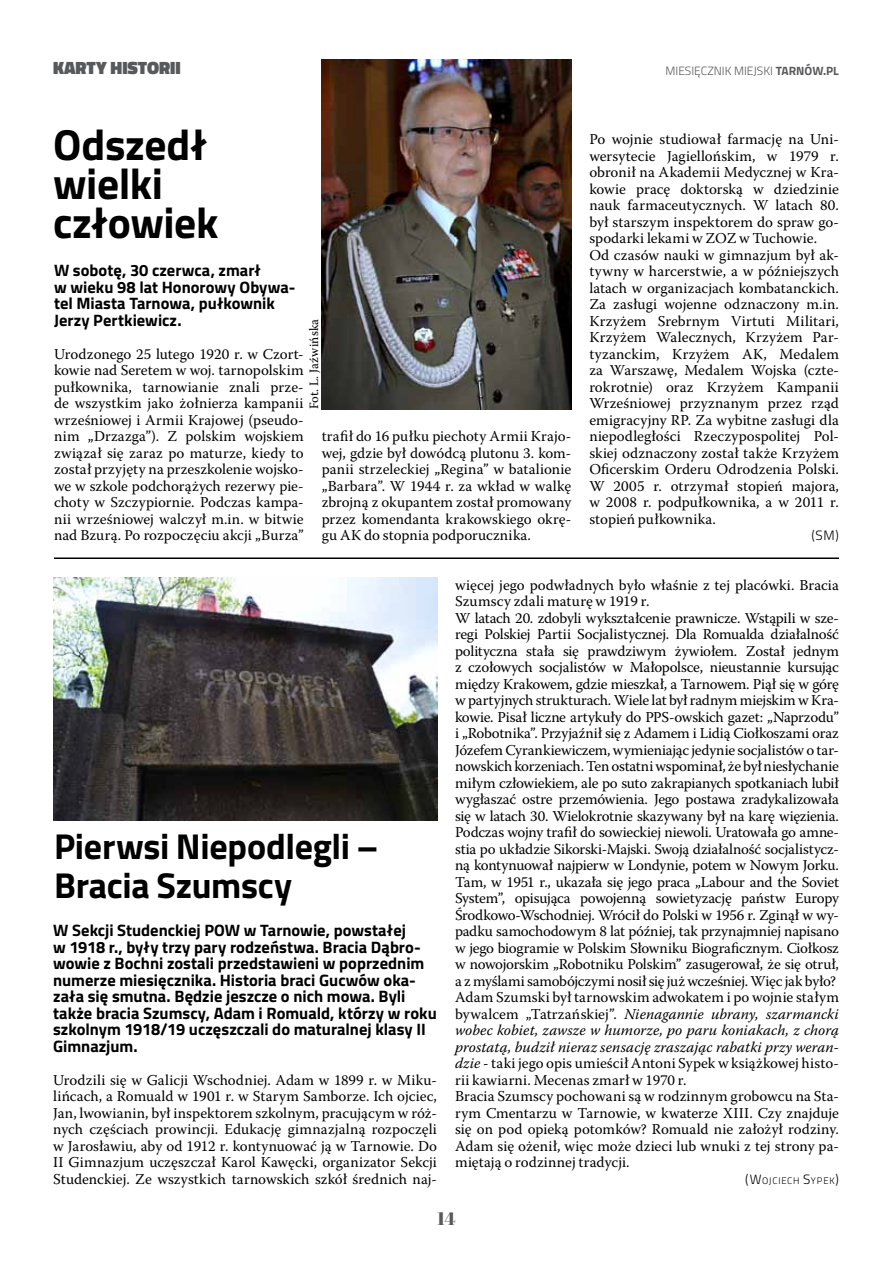
<style>
.page{position:relative;width:893px;height:1263px;background:#fff}
.page>*{position:absolute;margin:0;border:0;box-sizing:border-box;transform-origin:0 0}
.t1{font:700 43.5px/39px "Titillium";letter-spacing:-.01em;color:#000}
.t2{font:700 36px/39px "Titillium";letter-spacing:-.005em;color:#000}
.t3{font:900 18px "Titillium";color:#58595b}
.t4{font:18px "Abril Fatface";color:#58595b}
.t5{font:700 16.5px/16.5px "Titillium";color:#000}
.t6{font:15px/16.5px "Warnock Pro";letter-spacing:-.005em;color:#000;text-align:justify}
.t7{font:300 13.5px "Titillium";color:#000}
.t8{font:12.75px "Warnock Pro";letter-spacing:.015em;color:#000}
.t9{font:300 12px "Titillium";color:#58595b}
.t10{font:300 9.45px "Titillium";letter-spacing:.085em;color:#000}
.s1{font-weight:700}
.s2{font-style:italic}
.s3{font-size:13.5px}
</style>
<div class="page">
<img style="left:53px;top:578px;width:384px;height:243px">
<img style="left:322px;top:59px;width:249px;height:350px">
<hr style="left:54px;top:557px;width:785px;height:2px;background:#000">
<p class="t3" style="left:53px;top:55px;width:129px">KARTY HISTORII</p>
<p class="t9" style="left:665px;top:62px;width:175px">MIESIĘCZNIK MIEJSKI <span class="s1">TARNÓW.PL</span></p>
<h1 class="t1" style="left:53px;top:123px;width:167px">Odszedł wielki człowiek</h1>
<p class="t6" style="left:589px;top:131px;width:251px;text-align:left">Po wojnie studiował farmację na Uni&shy;wersytecie Jagiellońskim, w 1979 r. obronił na Akademii Medycznej w Kra&shy;kowie pracę doktorską w dziedzinie nauk farmaceutycznych. W latach 80. był starszym inspektorem do spraw go&shy;spodarki lekami w ZOZ w Tuchowie.<br>Od czasów nauki w gimnazjum był ak&shy;tywny w harcerstwie, a w późniejszych latach w organizacjach kombatanckich.<br>Za zasługi wojenne odznaczony m.in.<br>Krzyżem Srebrnym Virtuti Militari, Krzyżem Walecznych, Krzyżem Par&shy;tyzanckim, Krzyżem AK, Medalem za Warszawę, Medalem Wojska (czte&shy;rokrotnie) oraz Krzyżem Kampanii Wrześniowej przyznanym przez rząd emigracyjny RP. Za wybitne zasługi dla niepodległości Rzeczypospolitej Pol&shy;skiej odznaczony został także Krzyżem Oficerskim Orderu Odrodzenia Polski.<br>W 2005 r. otrzymał stopień majora, w 2008 r. podpułkownika, a w 2011 r. stopień pułkownika.</p>
<p class="t7" style="left:811px;top:526px;width:29px">(SM)</p>
<p class="t6" style="left:455px;top:576px;width:385px;text-align:left">więcej jego podwładnych było właśnie z tej placówki. Bracia Szumscy zdali maturę w 1919 r.<br>W latach 20. zdobyli wykształcenie prawnicze. Wstąpili w sze&shy;regi Polskiej Partii Socjalistycznej. Dla Romualda działalność polityczna stała się prawdziwym żywiołem. Został jednym z czołowych socjalistów w Małopolsce, nieustannie kursując między Krakowem, gdzie mieszkał, a Tarnowem. Piął się w górę w partyjnych strukturach. Wiele lat był radnym miejskim w Kra&shy;kowie. Pisał liczne artykuły do PPS-owskich gazet: „Naprzodu” i „Robotnika”. Przyjaźnił się z Adamem i Lidią Ciołkoszami oraz Józefem Cyrankiewiczem, wymieniając jedynie socjalistów o tar&shy;nowskich korzeniach. Ten ostatni wspominał, że był niesłychanie miłym człowiekiem, ale po suto zakrapianych spotkaniach lubił wygłaszać ostre przemówienia. Jego postawa zradykalizowała się w latach 30. Wielokrotnie skazywany był na karę więzienia.<br>Podczas wojny trafił do sowieckiej niewoli. Uratowała go amne&shy;stia po układzie Sikorski-Majski. Swoją działalność socjalistycz&shy;ną kontynuował najpierw w Londynie, potem w Nowym Jorku.<br>Tam, w 1951 r., ukazała się jego praca „Labour and the Soviet System”, opisująca powojenną sowietyzację państw Europy Środkowo-Wschodniej. Wrócił do Polski w 1956 r. Zginął w wy&shy;padku samochodowym 8 lat później, tak przynajmniej napisano w jego biogramie w Polskim Słowniku Biograficznym. Ciołkosz w nowojorskim „Robotniku Polskim” zasugerował, że się otruł, a z myślami samobójczymi nosił się już wcześniej. Więc jak było?<br>Adam Szumski był tarnowskim adwokatem i po wojnie stałym bywalcem „Tatrzańskiej”. <span class="s2">Nienagannie ubrany, szarmancki wobec kobiet, zawsze w humorze, po paru koniakach, z chorą prostatą, budził nieraz sensację zraszając rabatki przy weran&shy;dzie</span> - taki jego opis umieścił Antoni Sypek w książkowej histo&shy;rii kawiarni. Mecenas zmarł w 1970 r.<br>Bracia Szumscy pochowani są w rodzinnym grobowcu na Sta&shy;rym Cmentarzu w Tarnowie, w kwaterze XIII. Czy znajduje się on pod opieką potomków? Romuald nie założył rodziny.<br>Adam się ożenił, więc może dzieci lub wnuki z tej strony pa&shy;miętają o rodzinnej tradycji.</p>
<p class="t10" style="left:745px;top:1173px;width:95px"><span class="s3">(W</span>OJCIECH <span class="s3">S</span>YPEK<span class="s3">)</span></p>
<p class="t5" style="left:54px;top:261px;width:243px">W sobotę, 30 czerwca, zmarł<br>w wieku 98 lat Honorowy Obywa&shy;tel Miasta Tarnowa, pułkownik<br>Jerzy Pertkiewicz.</p>
<p class="t6" style="left:54px;top:345px;width:251px">Urodzonego 25 lutego 1920 r. w Czort&shy;kowie nad Seretem w woj. tarnopolskim pułkownika, tarnowianie znali prze&shy;de wszystkim jako żołnierza kampanii wrześniowej i Armii Krajowej (pseudo&shy;nim „Drzazga”). Z polskim wojskiem związał się zaraz po maturze, kiedy to został przyjęty na przeszkolenie wojsko&shy;we w szkole podchorążych rezerwy pie&shy;choty w Szczypiornie. Podczas kampa&shy;nii wrześniowej walczył m.in. w bitwie nad Bzurą. Po rozpoczęciu akcji „Burza”</p>
<p class="t8" style="left:306px;top:409px;width:92px;rotate:-90deg">Fot. L. Jaźwińska</p>
<p class="t6" style="left:322px;top:428px;width:251px">trafił do 16 pułku piechoty Armii Krajo&shy;wej, gdzie był dowódcą plutonu 3. kom&shy;panii strzeleckiej „Regina” w batalionie „Barbara”. W 1944 r. za wkład w walkę zbrojną z okupantem został promowany przez komendanta krakowskiego okrę&shy;gu AK do stopnia podporucznika.</p>
<h2 class="t2" style="left:54px;top:825px;width:326px">Pierwsi Niepodlegli –<br>Bracia Szumscy</h2>
<p class="t5" style="left:53px;top:921px;width:385px">W Sekcji Studenckiej POW w Tarnowie, powstałej<br>w 1918 r., były trzy pary rodzeństwa. Bracia Dąbro&shy;wowie z Bochni zostali przedstawieni w poprzednim numerze miesięcznika. Historia braci Gucwów oka&shy;zała się smutna. Będzie jeszcze o nich mowa. Byli także bracia Szumscy, Adam i Romuald, którzy w roku szkolnym 1918/19 uczęszczali do maturalnej klasy II Gimnazjum.</p>
<p class="t6" style="left:53px;top:1071px;width:385px">Urodzili się w Galicji Wschodniej. Adam w 1899 r. w Miku&shy;lińcach, a Romuald w 1901 r. w Starym Samborze. Ich ojciec, Jan, lwowianin, był inspektorem szkolnym, pracującym w róż&shy;nych częściach prowincji. Edukację gimnazjalną rozpoczęli w Jarosławiu, aby od 1912 r. kontynuować ją w Tarnowie. Do II Gimnazjum uczęszczał Karol Kawęcki, organizator Sekcji Studenckiej. Ze wszystkich tarnowskich szkół średnich naj-</p>
<p class="t4" style="left:437px;top:1206px;width:20px">14</p>
</div>
